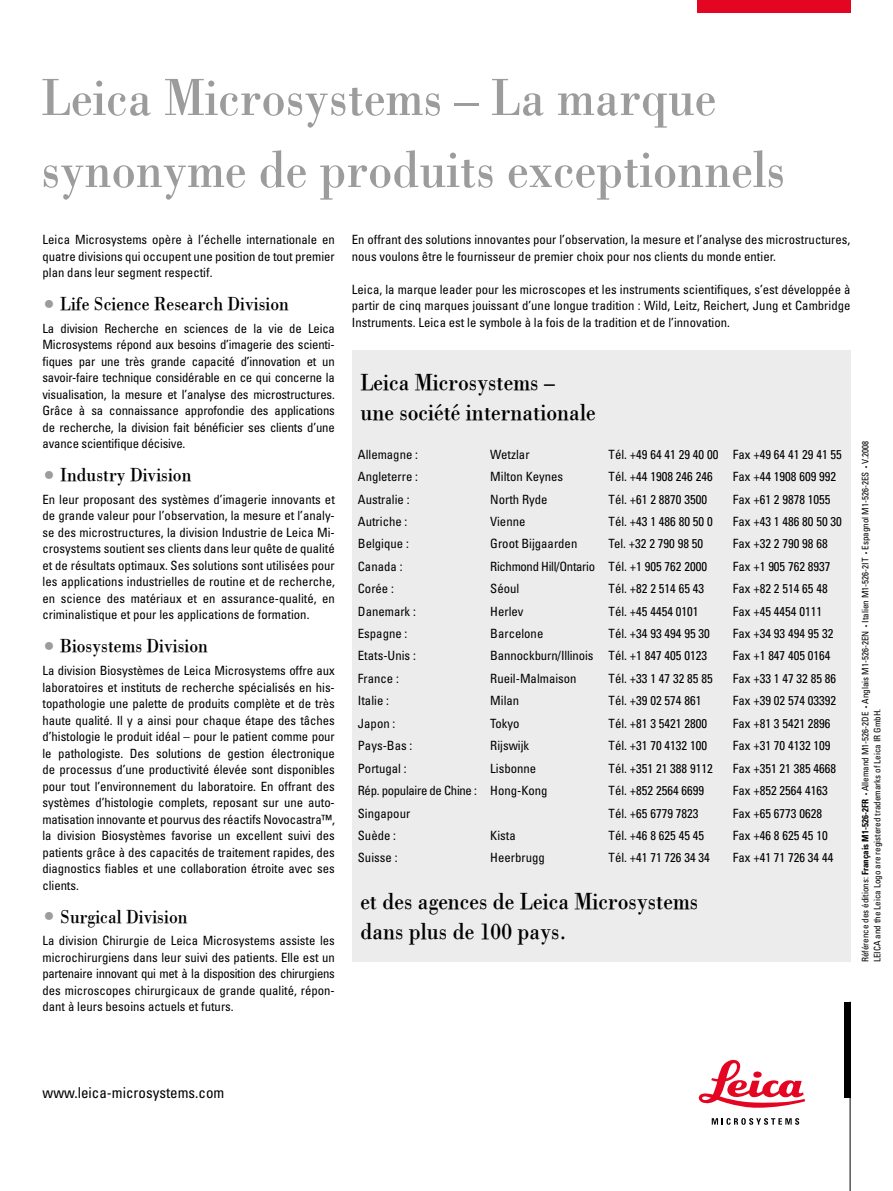
<style>
.page{position:relative;width:893px;height:1191px;background:#fff}
.page>*{position:absolute;margin:0;border:0;box-sizing:border-box;transform-origin:0 0}
.t1{font:54px/72px "Leicana";color:#9d9c9c}
.t2{font:24px/30px "Leicana";color:#000}
.t3{font:19.5px "Leicana";color:#000}
.t4{font:condensed 15px "Univers";color:#000}
.t5{font:condensed 12.75px/16.5px "Univers";color:#000;text-align:justify}
.t6{font:condensed 12.75px "Univers";letter-spacing:-.025em;color:#000}
.t7{font:condensed 9px/12px "Univers";color:#000}
.s1{font-size:24px;color:#9d9c9c}
.s2{font-weight:700}
.s3{font-size:6px}
</style>
<div class="page">
<div style="left:352px;top:350px;width:498px;height:611px;background:#ececec"></div>
<div style="left:697px;top:0;width:153px;height:13px;background:#e40522"></div>
<div style="left:844px;top:1001px;width:6px;height:96px;background:#000"></div>
<hr style="left:850px;top:1001px;width:1px;height:190px;background:#000">
<svg style="left:699px;top:1060px;width:106px;height:48px"></svg>
<svg style="left:712px;top:1118px;width:87px;height:6px"></svg>
<h1 class="t1" style="left:41px;top:60px;width:745px">Leica Microsystems – La marque synonyme de produits exceptionnels</h1>
<p class="t5" style="left:352px;top:231px;width:500px">En offrant des solutions innovantes pour l’observation, la mesure et l’analyse des microstructures, nous voulons être le fournisseur de premier choix pour nos clients du monde entier.</p>
<p class="t5" style="left:352px;top:281px;width:500px">Leica, la marque leader pour les microscopes et les instruments scientifiques, s’est développée à partir de cinq marques jouissant d’une longue tradition : Wild, Leitz, Reichert, Jung et Cambridge Instruments. Leica est le symbole à la fois de la tradition et de l’innovation.</p>
<p class="t5" style="left:43px;top:231px;width:294px">Leica Microsystems opère à l’échelle internationale en quatre divisions qui occupent une position de tout premier plan dans leur segment respectif.</p>
<h3 class="t3" style="left:43px;top:292px;width:248px"><span class="s1">•</span> Life Science Research Division</h3>
<p class="t5" style="left:43px;top:320px;width:294px">La division Recherche en sciences de la vie de Leica Microsystems répond aux besoins d’imagerie des scienti&shy;fiques par une très grande capacité d’innovation et un savoir-faire technique considérable en ce qui concerne la visualisation, la mesure et l’analyse des microstructures.<br>Grâce à sa connaissance approfondie des applications de recherche, la division fait bénéficier ses clients d’une avance scientifique décisive.</p>
<h3 class="t3" style="left:43px;top:463px;width:150px"><span class="s1">•</span> Industry Division</h3>
<p class="t5" style="left:43px;top:491px;width:294px">En leur proposant des systèmes d’imagerie innovants et de grande valeur pour l’observation, la mesure et l’analy&shy;se des microstructures, la division Industrie de Leica Mi&shy;crosystems soutient ses clients dans leur quête de qualité et de résultats optimaux. Ses solutions sont utilisées pour les applications industrielles de routine et de recherche, en science des matériaux et en assurance-qualité, en criminalistique et pour les applications de formation.</p>
<h3 class="t3" style="left:43px;top:634px;width:167px"><span class="s1">•</span> Biosystems Division</h3>
<p class="t5" style="left:43px;top:662px;width:294px">La division Biosystèmes de Leica Microsystems offre aux laboratoires et instituts de recherche spécialisés en his&shy;topathologie une palette de produits complète et de très haute qualité. Il y a ainsi pour chaque étape des tâches d’histologie le produit idéal – pour le patient comme pour le pathologiste. Des solutions de gestion électronique de processus d’une productivité élevée sont disponibles pour tout l’environnement du laboratoire. En offrant des systèmes d’histologie complets, reposant sur une auto&shy;matisation innovante et pourvus des réactifs Novocastra™, la division Biosystèmes favorise un excellent suivi des patients grâce à des capacités de traitement rapides, des diagnostics fiables et une collaboration étroite avec ses clients.</p>
<h3 class="t3" style="left:43px;top:904px;width:147px"><span class="s1">•</span> Surgical Division</h3>
<p class="t5" style="left:43px;top:932px;width:294px">La division Chirurgie de Leica Microsystems assiste les microchirurgiens dans leur suivi des patients. Elle est un partenaire innovant qui met à la disposition des chirurgiens des microscopes chirurgicaux de grande qualité, répon&shy;dant à leurs besoins actuels et futurs.</p>
<h2 class="t2" style="left:360px;top:366px;width:237px">Leica Microsystems –<br>une société internationale</h2>
<p class="t5" style="left:358px;top:446px;width:62px">Allemagne :</p>
<p class="t5" style="left:490px;top:446px;width:41px">Wetzlar</p>
<p class="t5" style="left:609px;top:446px;width:235px">Tél. +49 64 41 29 40 00 Fax +49 64 41 29 41 55</p>
<p class="t5" style="left:358px;top:468px;width:62px">Angleterre :</p>
<p class="t5" style="left:490px;top:468px;width:74px">Milton Keynes</p>
<p class="t5" style="left:609px;top:468px;width:106px">Tél. +44 1908 246 246</p>
<p class="t5" style="left:733px;top:468px;width:105px">Fax +44 1908 609 992</p>
<p class="t5" style="left:358px;top:490px;width:53px">Australie :</p>
<p class="t5" style="left:490px;top:490px;width:59px">North Ryde</p>
<p class="t5" style="left:609px;top:490px;width:100px">Tél. +61 2 8870 3500</p>
<p class="t5" style="left:733px;top:490px;width:99px">Fax +61 2 9878 1055</p>
<p class="t5" style="left:358px;top:513px;width:51px">Autriche :</p>
<p class="t5" style="left:490px;top:513px;width:37px">Vienne</p>
<p class="t5" style="left:609px;top:513px;width:106px">Tél. +43 1 486 80 50 0</p>
<p class="t5" style="left:733px;top:513px;width:110px">Fax +43 1 486 80 50 30</p>
<p class="t5" style="left:358px;top:535px;width:52px">Belgique :</p>
<p class="t5" style="left:490px;top:535px;width:89px">Groot Bijgaarden</p>
<p class="t5" style="left:609px;top:535px;width:96px">Tel. +32 2 790 98 50</p>
<p class="t5" style="left:733px;top:535px;width:96px">Fax +32 2 790 98 68</p>
<p class="t5" style="left:358px;top:557px;width:46px">Canada :</p>
<p class="t6" style="left:490px;top:558px;width:218px">Richmond Hill/Ontario Tél. +1 905 762 2000</p>
<p class="t5" style="left:733px;top:557px;width:99px">Fax +1 905 762 8937</p>
<p class="t5" style="left:358px;top:580px;width:38px">Corée :</p>
<p class="t5" style="left:490px;top:580px;width:31px">Séoul</p>
<p class="t5" style="left:609px;top:580px;width:97px">Tél. +82 2 514 65 43</p>
<p class="t5" style="left:733px;top:580px;width:96px">Fax +82 2 514 65 48</p>
<p class="t5" style="left:358px;top:602px;width:60px">Danemark :</p>
<p class="t5" style="left:490px;top:602px;width:35px">Herlev</p>
<p class="t5" style="left:609px;top:602px;width:91px">Tél. +45 4454 0101</p>
<p class="t5" style="left:733px;top:602px;width:91px">Fax +45 4454 0111</p>
<p class="t5" style="left:358px;top:625px;width:51px">Espagne :</p>
<p class="t5" style="left:490px;top:625px;width:55px">Barcelone</p>
<p class="t5" style="left:609px;top:625px;width:103px">Tél. +34 93 494 95 30</p>
<p class="t5" style="left:733px;top:625px;width:102px">Fax +34 93 494 95 32</p>
<p class="t5" style="left:358px;top:647px;width:60px">Etats-Unis :</p>
<p class="t5" style="left:490px;top:647px;width:218px">Bannockburn/Illinois Tél. +1 847 405 0123</p>
<p class="t5" style="left:733px;top:647px;width:99px">Fax +1 847 405 0164</p>
<p class="t5" style="left:358px;top:669px;width:43px">France :</p>
<p class="t5" style="left:490px;top:669px;width:88px">Rueil-Malmaison</p>
<p class="t5" style="left:609px;top:669px;width:106px">Tél. +33 1 47 32 85 85</p>
<p class="t5" style="left:733px;top:669px;width:105px">Fax +33 1 47 32 85 86</p>
<p class="t5" style="left:358px;top:692px;width:33px">Italie :</p>
<p class="t5" style="left:490px;top:692px;width:31px">Milan</p>
<p class="t5" style="left:609px;top:692px;width:94px">Tél. +39 02 574 861</p>
<p class="t5" style="left:733px;top:692px;width:105px">Fax +39 02 574 03392</p>
<p class="t5" style="left:358px;top:714px;width:39px">Japon :</p>
<p class="t5" style="left:490px;top:714px;width:31px">Tokyo</p>
<p class="t5" style="left:609px;top:714px;width:100px">Tél. +81 3 5421 2800</p>
<p class="t5" style="left:733px;top:714px;width:99px">Fax +81 3 5421 2896</p>
<p class="t5" style="left:358px;top:737px;width:56px">Pays-Bas :</p>
<p class="t5" style="left:490px;top:737px;width:40px">Rijswijk</p>
<p class="t5" style="left:609px;top:737px;width:100px">Tél. +31 70 4132 100</p>
<p class="t5" style="left:733px;top:737px;width:99px">Fax +31 70 4132 109</p>
<p class="t5" style="left:358px;top:759px;width:50px">Portugal :</p>
<p class="t5" style="left:490px;top:759px;width:48px">Lisbonne</p>
<p class="t5" style="left:609px;top:759px;width:106px">Tél. +351 21 388 9112</p>
<p class="t5" style="left:733px;top:759px;width:105px">Fax +351 21 385 4668</p>
<p class="t6" style="left:358px;top:782px;width:191px">Rép. populaire de Chine : Hong-Kong</p>
<p class="t5" style="left:609px;top:782px;width:97px">Tél. +852 2564 6699</p>
<p class="t5" style="left:733px;top:782px;width:96px">Fax +852 2564 4163</p>
<p class="t5" style="left:358px;top:804px;width:54px">Singapour</p>
<p class="t5" style="left:609px;top:804px;width:91px">Tél. +65 6779 7823</p>
<p class="t5" style="left:733px;top:804px;width:91px">Fax +65 6773 0628</p>
<p class="t5" style="left:358px;top:827px;width:40px">Suède :</p>
<p class="t5" style="left:490px;top:827px;width:27px">Kista</p>
<p class="t5" style="left:609px;top:827px;width:97px">Tél. +46 8 625 45 45</p>
<p class="t5" style="left:733px;top:827px;width:96px">Fax +46 8 625 45 10</p>
<p class="t5" style="left:358px;top:849px;width:41px">Suisse :</p>
<p class="t5" style="left:490px;top:849px;width:56px">Heerbrugg</p>
<p class="t5" style="left:609px;top:849px;width:103px">Tél. +41 71 726 34 34</p>
<p class="t5" style="left:733px;top:849px;width:102px">Fax +41 71 726 34 44</p>
<h2 class="t2" style="left:360px;top:885px;width:339px">et des agences de Leica Microsystems dans plus de 100 pays.</h2>
<p class="t7" style="left:859px;top:962px;width:522px;rotate:-90deg">Référence des éditions: <span class="s2">Français M1-526-2FR</span> <span class="s3">•</span> Allemand M1-526-2DE <span class="s3">•</span> Anglais M1-526-2EN <span class="s3">•</span> Italien M1-526-2IT <span class="s3">•</span> Espagnol M1-526-2ES <span class="s3">•</span> V.2008<br>LEICA and the Leica Logo are registered trademarks of Leica IR GmbH.</p>
<p class="t4" style="left:43px;top:1083px;width:183px">www.leica-microsystems.com</p>
</div>
